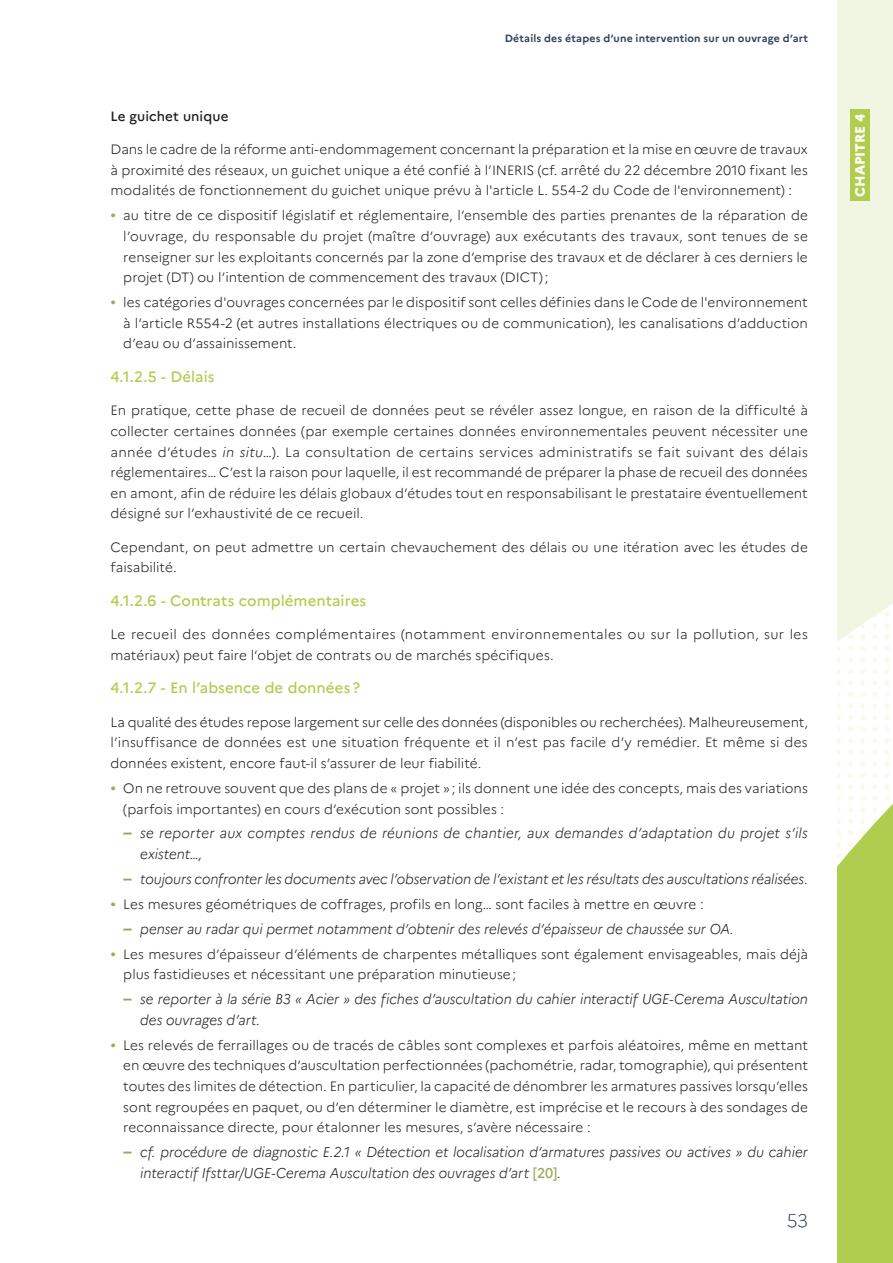
<style>
.page{position:relative;width:893px;height:1263px;background:#fff}
.page>*{position:absolute;margin:0;border:0;box-sizing:border-box;transform-origin:0 0}
.t1{font:100 18px "Marianne";color:#30415b}
.t2{font:500 15px "Marianne";letter-spacing:.005em;color:#b1cd50}
.t3{font:italic 300 14.1px/20.7px "Marianne";color:#1d1d1b;scale:.95 1}
.TEXTE_courant{font:300 13.5px/20.7px "Marianne";letter-spacing:.005em;color:#1d1d1b;text-align:justify}
.intertitre_noir{font:500 13.5px "Marianne";letter-spacing:.005em;color:#1d1d1b}
.bandeau_chapitre{font:800 13.5px "Marianne";color:#fff}
.entete_titre1{font:700 10.5px "Marianne";letter-spacing:.02em;color:#30415b}
.s1{font-size:18px;color:#97ac5b}
.s2{font-style:italic}
.s3{font-weight:700;font-style:normal;font-size:17.4px;color:#97ac5b}
.s4{font-weight:500;font-style:normal;color:#97ac5b}
</style>
<div class="page">
<div style="left:838px;top:0;width:55px;height:457px;background:#f1f6e2"></div>
<svg style="left:838px;top:457px;width:55px;height:806px"></svg>
<div style="left:850px;top:109px;width:20px;height:92px;background:#b1cd50"></div>
<p class="entete_titre1" style="left:505px;top:32px;width:305px">Détails des étapes d’une intervention sur un ouvrage d’art</p>
<p class="intertitre_noir" style="left:111px;top:108px;width:119px">Le guichet unique</p>
<p class="TEXTE_courant" style="left:111px;top:139px;width:699px">Dans le cadre de la réforme anti-endommagement concernant la préparation et la mise en œuvre de travaux à proximité des réseaux, un guichet unique a été confié à l’INERIS (cf. arrêté du 22 décembre 2010 fixant les modalités de fonctionnement du guichet unique prévu à l'article L. 554-2 du Code de l'environnement) :</p>
<p class="TEXTE_courant" style="left:123px;top:205px;width:686px;text-indent:-13px"><span class="s1">•</span> au titre de ce dispositif législatif et réglementaire, l’ensemble des parties prenantes de la réparation de l’ouvrage, du responsable du projet (maître d’ouvrage) aux exécutants des travaux, sont tenues de se renseigner sur les exploitants concernés par la zone d’emprise des travaux et de déclarer à ces derniers le projet (DT) ou l’intention de commencement des travaux (DICT);</p>
<p class="TEXTE_courant" style="left:123px;top:292px;width:686px;text-indent:-13px"><span class="s1">•</span> les catégories d'ouvrages concernées par le dispositif sont celles définies dans le Code de l'environnement à l’article R554-2 (et autres installations électriques ou de communication), les canalisations d’adduction d’eau ou d’assainissement.</p>
<p class="t2" style="left:111px;top:367px;width:105px">4.1.2.5 - Délais</p>
<p class="TEXTE_courant" style="left:111px;top:400px;width:699px">En pratique, cette phase de recueil de données peut se révéler assez longue, en raison de la difficulté à collecter certaines données (par exemple certaines données environnementales peuvent nécessiter une année d’études <span class="s2">in situ</span>…). La consultation de certains services administratifs se fait suivant des délais réglementaires… C’est la raison pour laquelle, il est recommandé de préparer la phase de recueil des données en amont, afin de réduire les délais globaux d’études tout en responsabilisant le prestataire éventuellement désigné sur l’exhaustivité de ce recueil.</p>
<p class="TEXTE_courant" style="left:111px;top:537px;width:699px">Cependant, on peut admettre un certain chevauchement des délais ou une itération avec les études de faisabilité.</p>
<p class="t2" style="left:111px;top:591px;width:257px">4.1.2.6 - Contrats complémentaires</p>
<p class="TEXTE_courant" style="left:111px;top:624px;width:699px">Le recueil des données complémentaires (notamment environnementales ou sur la pollution, sur les matériaux) peut faire l’objet de contrats ou de marchés spécifiques.</p>
<p class="t2" style="left:111px;top:679px;width:251px">4.1.2.7 - En l’absence de données?</p>
<p class="TEXTE_courant" style="left:111px;top:711px;width:699px">La qualité des études repose largement sur celle des données (disponibles ou recherchées). Malheureusement, l’insuffisance de données est une situation fréquente et il n’est pas facile d’y remédier. Et même si des données existent, encore faut-il s’assurer de leur fiabilité.</p>
<p class="TEXTE_courant" style="left:123px;top:778px;width:686px;text-indent:-13px"><span class="s1">•</span> On ne retrouve souvent que des plans de « projet »; ils donnent une idée des concepts, mais des variations (parfois importantes) en cours d’exécution sont possibles :</p>
<p class="t3" style="left:140px;top:823px;width:704px;text-indent:-17px"><span class="s3">–</span> se reporter aux comptes rendus de réunions de chantier, aux demandes d’adaptation du projet s’ils existent…,</p>
<p class="t3" style="left:123px;top:869px;width:722px"><span class="s3">–</span> toujours confronter les documents avec l’observation de l’existant et les résultats des auscultations réalisées.</p>
<p class="TEXTE_courant" style="left:111px;top:894px;width:595px"><span class="s1">•</span> Les mesures géométriques de coffrages, profils en long… sont faciles à mettre en œuvre :</p>
<p class="t3" style="left:123px;top:918px;width:644px"><span class="s3">–</span> penser au radar qui permet notamment d’obtenir des relevés d’épaisseur de chaussée sur OA.</p>
<p class="TEXTE_courant" style="left:123px;top:943px;width:686px;text-indent:-13px"><span class="s1">•</span> Les mesures d’épaisseur d’éléments de charpentes métalliques sont également envisageables, mais déjà plus fastidieuses et nécessitant une préparation minutieuse;</p>
<p class="t3" style="left:140px;top:989px;width:704px;text-indent:-17px"><span class="s3">–</span> se reporter à la série B3 « Acier » des fiches d’auscultation du cahier interactif UGE-Cerema Auscultation des ouvrages d’art.</p>
<p class="TEXTE_courant" style="left:123px;top:1035px;width:686px;text-indent:-13px"><span class="s1">•</span> Les relevés de ferraillages ou de tracés de câbles sont complexes et parfois aléatoires, même en mettant en œuvre des techniques d’auscultation perfectionnées (pachométrie, radar, tomographie), qui présentent toutes des limites de détection. En particulier, la capacité de dénombrer les armatures passives lorsqu’elles sont regroupées en paquet, ou d’en déterminer le diamètre, est imprécise et le recours à des sondages de reconnaissance directe, pour étalonner les mesures, s’avère nécessaire :</p>
<p class="t3" style="left:140px;top:1142px;width:704px;text-indent:-17px"><span class="s3">–</span> cf. procédure de diagnostic E.2.1 « Détection et localisation d’armatures passives ou actives » du cahier interactif Ifsttar/UGE-Cerema Auscultation des ouvrages d’art <span class="s4">[20]</span>.</p>
<p class="t1" style="left:787px;top:1210px;width:23px">53</p>
<p class="bandeau_chapitre" style="left:852px;top:196px;width:84px;rotate:-90deg">CHAPITRE 4</p>
</div>
